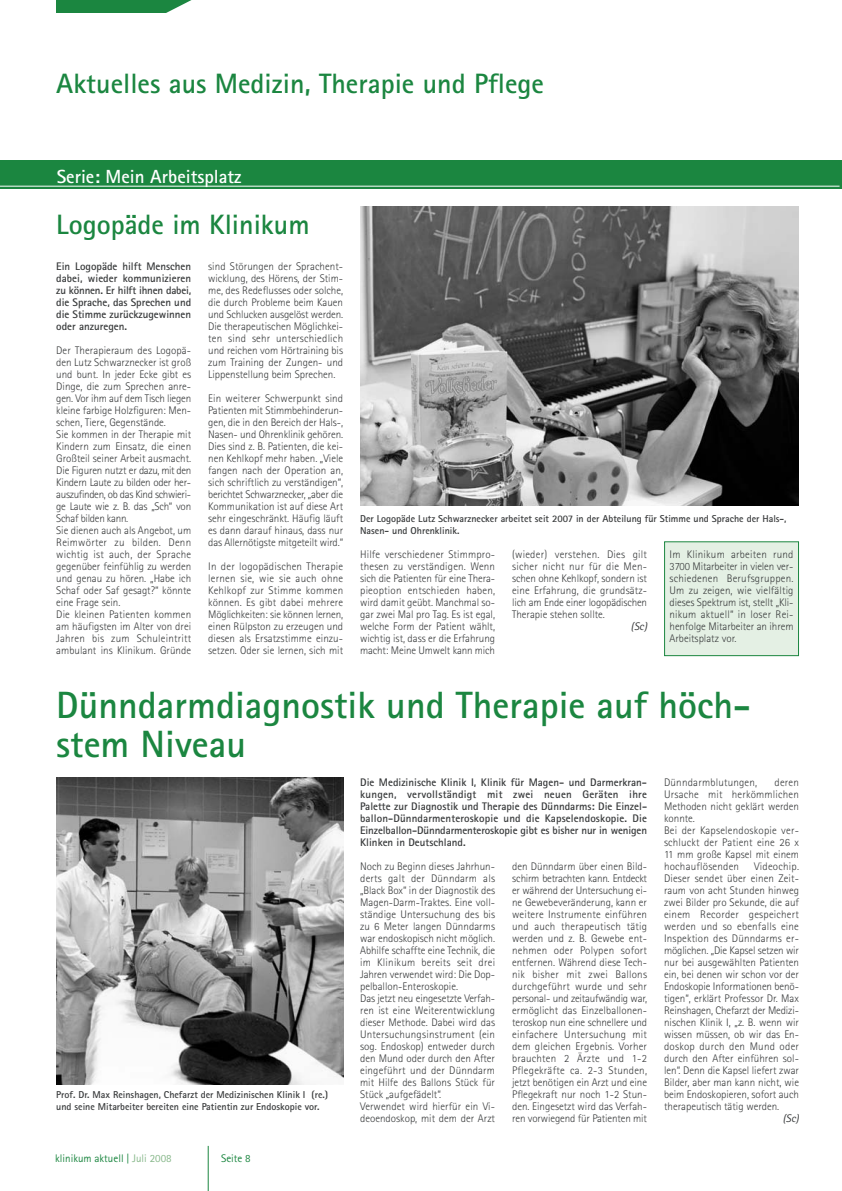
<style>
.page{position:relative;width:842px;height:1191px;background:#fff}
.page>*{position:absolute;margin:0;border:0;box-sizing:border-box;transform-origin:0 0}
.t1{font:700 38px/39px "Rotis Sans Serif";color:#1b8640}
.t2{font:700 28px "Rotis Sans Serif";color:#1b8640}
.t3{font:700 19px "Rotis Sans Serif";color:#fff}
.t4{font:300 11px/12px "Rotis Sans Serif";color:#383a3b;text-align:justify}
.t5{font:700 11px/12px "Rotis Sans Serif";color:#383a3b;text-align:justify}
.t6{font:11px "Rotis Sans Serif";color:#1b8640}
.t7{font:300 11px "Rotis Sans Serif";letter-spacing:.02em;color:#383a3b}
.t8{font:italic 11px "Rotis Sans Serif";color:#383a3b}
.t9{font:700 10px/12px "Rotis Sans Serif";color:#383a3b}
.s1{color:#86b789}
</style>
<div class="page">
<div style="left:56px;top:0;width:145px;height:13px;background:#1b8640"></div>
<svg style="left:166px;top:0;width:35px;height:13px"></svg>
<hr style="left:208px;top:1145px;width:1px;height:46px;background:#1b8640">
<img style="left:56px;top:777px;width:287px;height:308px">
<img style="left:360px;top:207px;width:439px;height:298px">
<div style="left:664px;top:542px;width:134px;height:113px;background:#e4f0e4"></div>
<div style="left:664px;top:541px;width:135px;height:115px;border:1px solid #1b8640"></div>
<div style="left:0;top:160px;width:841px;height:28px;background:#1b8640"></div>
<hr style="left:0;top:186px;width:839px;height:1px;background:#fff">
<h2 class="t2" style="left:56px;top:74px;width:489px">Aktuelles aus Medizin, Therapie und Pflege</h2>
<h3 class="t3" style="left:57px;top:170px;width:186px">Serie: Mein Arbeitsplatz</h3>
<h2 class="t2" style="left:56px;top:215px;width:255px">Logopäde im Klinikum</h2>
<p class="t5" style="left:56px;top:261px;width:136px">Ein Logopäde hilft Menschen dabei, wieder kommunizieren zu können. Er hilft ihnen dabei, die Sprache, das Sprechen und die Stimme zurückzugewinnen oder anzuregen.</p>
<p class="t4" style="left:56px;top:345px;width:136px;text-align:left">Der Therapieraum des Logopä&shy;den Lutz Schwarznecker ist groß und bunt. In jeder Ecke gibt es<br>Dinge, die zum Sprechen anre&shy;gen. Vor ihm auf dem Tisch liegen kleine farbige Holzfiguren: Men&shy;schen, Tiere, Gegenstände.<br>Sie kommen in der Therapie mit<br>Kindern zum Einsatz, die einen<br>Großteil seiner Arbeit ausmacht.<br>Die Figuren nutzt er dazu, mit den<br>Kindern Laute zu bilden oder her&shy;auszufinden, ob das Kind schwieri&shy;ge Laute wie z. B. das „Sch“ von<br>Schaf bilden kann.<br>Sie dienen auch als Angebot, um<br>Reimwörter zu bilden. Denn wichtig ist auch, der Sprache gegenüber feinfühlig zu werden und genau zu hören. „Habe ich<br>Schaf oder Saf gesagt?“ könnte eine Frage sein.<br>Die kleinen Patienten kommen am häufigsten im Alter von drei<br>Jahren bis zum Schuleintritt ambulant ins Klinikum. Gründe</p>
<p class="t4" style="left:208px;top:261px;width:136px">sind Störungen der Sprachent&shy;wicklung, des Hörens, der Stim&shy;me, des Redeflusses oder solche, die durch Probleme beim Kauen und Schlucken ausgelöst werden.<br>Die therapeutischen Möglichkei&shy;ten sind sehr unterschiedlich und reichen vom Hörtraining bis zum Training der Zungen- und Lippenstellung beim Sprechen.</p>
<p class="t4" style="left:208px;top:393px;width:136px">Ein weiterer Schwerpunkt sind Patienten mit Stimmbehinderun&shy;gen, die in den Bereich der Hals-, Nasen- und Ohrenklinik gehören.<br>Dies sind z. B. Patienten, die kei&shy;nen Kehlkopf mehr haben. „Viele fangen nach der Operation an, sich schriftlich zu verständigen“, berichtet Schwarznecker, „aber die Kommunikation ist auf diese Art sehr eingeschränkt. Häufig läuft es dann darauf hinaus, dass nur das Allernötigste mitgeteilt wird.“</p>
<p class="t4" style="left:208px;top:561px;width:136px">In der logopädischen Therapie lernen sie, wie sie auch ohne Kehlkopf zur Stimme kommen können. Es gibt dabei mehrere Möglichkeiten: sie können lernen, einen Rülpston zu erzeugen und diesen als Ersatzstimme einzu&shy;setzen. Oder sie lernen, sich mit</p>
<p class="t9" style="left:360px;top:514px;width:428px">Der Logopäde Lutz Schwarznecker arbeitet seit 2007 in der Abteilung für Stimme und Sprache der Hals-,<br>Nasen- und Ohrenklinik.</p>
<p class="t4" style="left:360px;top:549px;width:136px">Hilfe verschiedener Stimmpro&shy;thesen zu verständigen. Wenn sich die Patienten für eine Thera&shy;pieoption entschieden haben, wird damit geübt. Manchmal so&shy;gar zwei Mal pro Tag. Es ist egal, welche Form der Patient wählt, wichtig ist, dass er die Erfahrung macht: Meine Umwelt kann mich</p>
<p class="t4" style="left:512px;top:549px;width:136px">(wieder) verstehen. Dies gilt sicher nicht nur für die Men&shy;schen ohne Kehlkopf, sondern ist eine Erfahrung, die grundsätz&shy;lich am Ende einer logopädischen Therapie stehen sollte.</p>
<p class="t8" style="left:631px;top:622px;width:18px">(Sc)</p>
<p class="t4" style="left:669px;top:549px;width:125px">Im Klinikum arbeiten rund 3700 Mitarbeiter in vielen ver&shy;schiedenen Berufsgruppen.<br>Um zu zeigen, wie vielfältig dieses Spektrum ist, stellt „Kli&shy;nikum aktuell“ in loser Rei&shy;henfolge Mitarbeiter an ihrem Arbeitsplatz vor.</p>
<h1 class="t1" style="left:56px;top:689px;width:696px">Dünndarmdiagnostik und Therapie auf höch&shy;stem Niveau</h1>
<p class="t9" style="left:56px;top:1090px;width:274px">Prof. Dr. Max Reinshagen, Chefarzt der Medizinischen Klinik I (re.) und seine Mitarbeiter bereiten eine Patientin zur Endoskopie vor.</p>
<p class="t6" style="left:55px;top:1154px;width:118px">klinikum aktuell | <span class="s1">Juli 2008</span></p>
<p class="t6" style="left:221px;top:1154px;width:31px">Seite 8</p>
<p class="t5" style="left:360px;top:777px;width:288px">Die Medizinische Klinik I, Klinik für Magen- und Darmerkran&shy;kungen, vervollständigt mit zwei neuen Geräten ihre Palette zur Diagnostik und Therapie des Dünndarms: Die Einzel&shy;ballon-Dünndarmenteroskopie und die Kapselendoskopie. Die Einzelballon-Dünndarmenteroskopie gibt es bisher nur in wenigen Klinken in Deutschland.</p>
<p class="t4" style="left:360px;top:861px;width:136px;text-align:left">Noch zu Beginn dieses Jahrhun&shy;derts galt der Dünndarm als „Black Box“ in der Diagnostik des<br>Magen-Darm-Traktes. Eine voll&shy;ständige Untersuchung des bis zu 6 Meter langen Dünndarms war endoskopisch nicht möglich.<br>Abhilfe schaffte eine Technik, die im Klinikum bereits seit drei<br>Jahren verwendet wird: Die Dop&shy;pelballon-Enteroskopie.<br>Das jetzt neu eingesetzte Verfah&shy;ren ist eine Weiterentwicklung dieser Methode. Dabei wird das<br>Untersuchungsinstrument (ein sog. Endoskop) entweder durch den Mund oder durch den After eingeführt und der Dünndarm mit Hilfe des Ballons Stück für<br>Stück „aufgefädelt“.<br>Verwendet wird hierfür ein Vi&shy;deoendoskop, mit dem der Arzt</p>
<p class="t4" style="left:512px;top:861px;width:136px">den Dünndarm über einen Bild&shy;schirm betrachten kann. Entdeckt er während der Untersuchung ei&shy;ne Gewebeveränderung, kann er weitere Instrumente einführen und auch therapeutisch tätig werden und z. B. Gewebe ent&shy;nehmen oder Polypen sofort entfernen. Während diese Tech&shy;nik bisher mit zwei Ballons durchgeführt wurde und sehr personal- und zeitaufwändig war, ermöglicht das Einzelballonen&shy;teroskop nun eine schnellere und einfachere Untersuchung mit dem gleichen Ergebnis. Vorher brauchten 2 Ärzte und 1-2<br>Pflegekräfte ca. 2-3 Stunden, jetzt benötigen ein Arzt und eine Pflegekraft nur noch 1-2 Stun&shy;den. Eingesetzt wird das Verfah&shy;ren vorwiegend für Patienten mit</p>
<p class="t4" style="left:664px;top:777px;width:136px;text-align:left;text-indent:110px">deren<br>Ursache mit herkömmlichen<br>Methoden nicht geklärt werden konnte.<br>Bei der Kapselendoskopie ver&shy;schluckt der Patient eine 26 x<br>11 mm große Kapsel mit einem hochauflösenden</p>
<p class="t7" style="left:664px;top:778px;width:95px">Dünndarmblutungen,</p>
<p class="t4" style="left:664px;top:861px;width:136px;text-indent:90px">Videochip.<br>Dieser sendet über einen Zeit&shy;raum von acht Stunden hinweg zwei Bilder pro Sekunde, die auf einem Recorder gespeichert werden und so ebenfalls eine Inspektion des Dünndarms er&shy;möglichen. „Die Kapsel setzen wir nur bei ausgewählten Patienten ein, bei denen wir schon vor der Endoskopie Informationen benö&shy;tigen“, erklärt Professor Dr. Max Reinshagen, Chefarzt der Medizi&shy;nischen Klinik I, „z. B. wenn wir wissen müssen, ob wir das En&shy;doskop durch den Mund oder durch den After einführen sol&shy;len“. Denn die Kapsel liefert zwar Bilder, aber man kann nicht, wie beim Endoskopieren, sofort auch therapeutisch tätig werden.</p>
<p class="t8" style="left:783px;top:1114px;width:18px">(Sc)</p>
</div>
